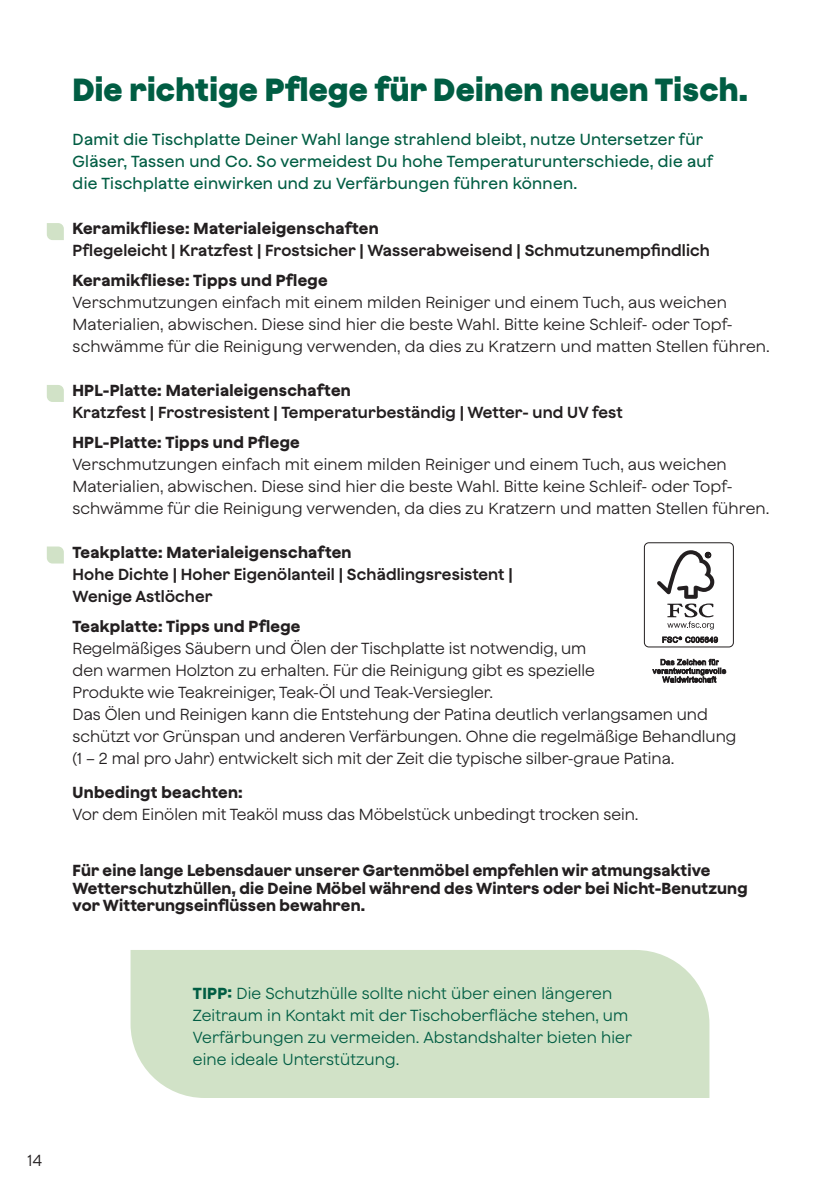
<style>
.page{position:relative;width:840px;height:1191px;background:#fff}
.page>*{position:absolute;margin:0;border:0;box-sizing:border-box;transform-origin:0 0}
.Headlines{font:800 32px "Jokker";letter-spacing:.01em;color:#005d43}
.AB{font:16px/22px "Jokker";color:#231f20}
.AB-2{font:700 16px/17.6px "Jokker";letter-spacing:.01em;color:#231f20}
.AB-3{font:600 16px "Jokker";letter-spacing:.01em;color:#231f20}
.AB-4{font:500 16px/22px "Jokker";letter-spacing:.02em;color:#005d43}
.AB-5{font:16px/22px "Jokker";letter-spacing:.01em;color:#005d43}
.s1{font-weight:700}
</style>
<div class="page">
<svg style="left:47px;top:223px;width:17px;height:17px"></svg>
<svg style="left:47px;top:385px;width:17px;height:17px"></svg>
<svg style="left:47px;top:546px;width:17px;height:17px"></svg>
<div style="left:643px;top:542px;width:90px;height:105px;border:1px solid #231f20;border-radius:4px"></div>
<svg style="left:657px;top:550px;width:57px;height:79px"></svg>
<svg style="left:662px;top:636px;width:55px;height:7px"></svg>
<svg style="left:652px;top:659px;width:73px;height:24px"></svg>
<div style="left:130px;top:950px;width:579px;height:148px;background:#d1e2c7"></div>
<p class="Headlines" style="left:72px;top:67px;width:677px">Die richtige Pflege für Deinen neuen Tisch.</p>
<p class="AB-4" style="left:73px;top:127px;width:641px">Damit die Tischplatte Deiner Wahl lange strahlend bleibt, nutze Untersetzer für<br>Gläser, Tassen und Co. So vermeidest Du hohe Temperaturunterschiede, die auf die Tischplatte einwirken und zu Verfärbungen führen können.</p>
<p class="AB-2" style="left:73px;top:219px;width:307px">Keramikfliese: Materialeigenschaften</p>
<p class="AB-3" style="left:73px;top:239px;width:638px">Pflegeleicht | Kratzfest | Frostsicher | Wasserabweisend | Schmutzunempfindlich</p>
<p class="AB-2" style="left:73px;top:271px;width:256px">Keramikfliese: Tipps und Pflege</p>
<p class="AB" style="left:73px;top:290px;width:698px">Verschmutzungen einfach mit einem milden Reiniger und einem Tuch, aus weichen<br>Materialien, abwischen. Diese sind hier die beste Wahl. Bitte keine Schleif- oder Topf&shy;schwämme für die Reinigung verwenden, da dies zu Kratzern und matten Stellen führen.</p>
<p class="AB-2" style="left:72px;top:380px;width:280px">HPL-Platte: Materialeigenschaften</p>
<p class="AB-3" style="left:72px;top:401px;width:551px">Kratzfest | Frostresistent | Temperaturbeständig | Wetter- und UV fest</p>
<p class="AB-2" style="left:72px;top:432px;width:229px">HPL-Platte: Tipps und Pflege</p>
<p class="AB" style="left:72px;top:452px;width:698px">Verschmutzungen einfach mit einem milden Reiniger und einem Tuch, aus weichen<br>Materialien, abwischen. Diese sind hier die beste Wahl. Bitte keine Schleif- oder Topf&shy;schwämme für die Reinigung verwenden, da dies zu Kratzern und matten Stellen führen.</p>
<p class="AB-2" style="left:73px;top:542px;width:280px">Teakplatte: Materialeigenschaften</p>
<p class="AB-3" style="left:73px;top:563px;width:441px">Hohe Dichte | Hoher Eigenölanteil | Schädlingsresistent |</p>
<p class="AB-3" style="left:73px;top:585px;width:141px">Wenige Astlöcher</p>
<p class="AB-2" style="left:73px;top:616px;width:229px">Teakplatte: Tipps und Pflege</p>
<p class="AB" style="left:73px;top:636px;width:523px">Regelmäßiges Säubern und Ölen der Tischplatte ist notwendig, um den warmen Holzton zu erhalten. Für die Reinigung gibt es spezielle<br>Produkte wie Teakreiniger, Teak-Öl und Teak-Versiegler.</p>
<p class="AB" style="left:73px;top:702px;width:665px">Das Ölen und Reinigen kann die Entstehung der Patina deutlich verlangsamen und schützt vor Grünspan und anderen Verfärbungen. Ohne die regelmäßige Behandlung</p>
<p class="AB" style="left:73px;top:746px;width:603px">(1 – 2 mal pro Jahr) entwickelt sich mit der Zeit die typische silber-graue Patina.</p>
<p class="AB-2" style="left:73px;top:782px;width:172px">Unbedingt beachten:</p>
<p class="AB" style="left:73px;top:802px;width:567px">Vor dem Einölen mit Teaköl muss das Möbelstück unbedingt trocken sein.</p>
<p class="AB-2" style="left:73px;top:860px;width:676px">Für eine lange Lebensdauer unserer Gartenmöbel empfehlen wir atmungsaktive<br>Wetterschutzhüllen, die Deine Möbel während des Winters oder bei Nicht-Benutzung vor Witterungseinflüssen bewahren.</p>
<p class="AB-5" style="left:193px;top:980px;width:440px"><span class="s1">TIPP:</span> Die Schutzhülle sollte nicht über einen längeren Zeitraum in Kontakt mit der Tischoberfläche stehen, um Verfärbungen zu vermeiden. Abstandshalter bieten hier eine ideale Unterstützung.</p>
<p class="AB" style="left:28px;top:1148px;width:16px">14</p>
</div>
